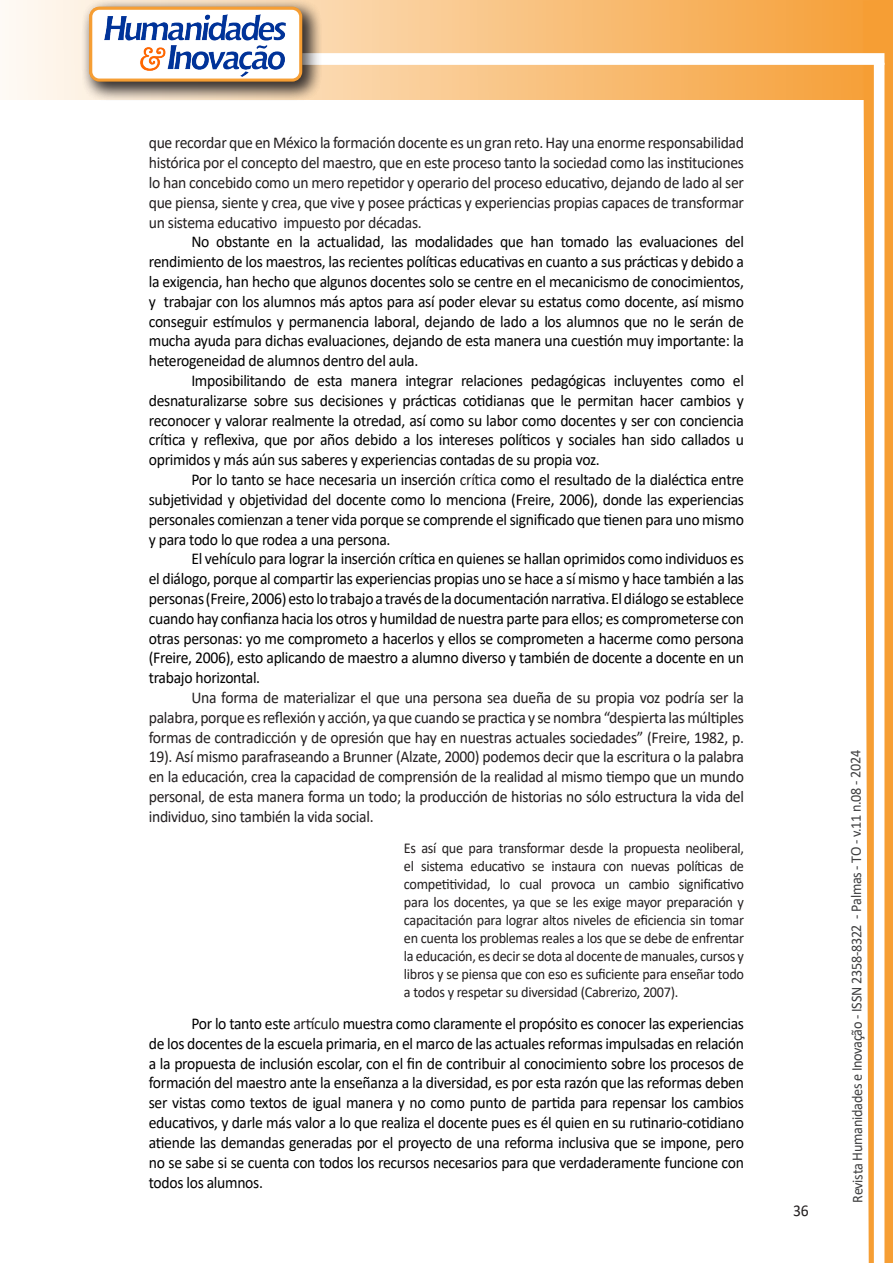
<style>
.page{position:relative;width:893px;height:1263px;background:#fff}
.page>*{position:absolute;margin:0;border:0;box-sizing:border-box;transform-origin:0 0}
.texto{font:16.5px/19.8px "Calibri";letter-spacing:-.02em;color:#000;text-align:justify;scale:.95 1}
.texto-2{font:16.5px/19.8px "Calibri";letter-spacing:-.02em;color:#231f20;text-align:justify;scale:.95 1}
.citacao{font:15px/18px "Calibri";letter-spacing:-.02em;color:#231f20;text-align:justify;scale:.95 1}
.t1{font:15px "Calibri";letter-spacing:-.025em;color:#3e3e3f;scale:.95 1}
.s1{color:#231f20}
</style>
<div class="page">
<svg style="left:5px;top:0;width:858px;height:100px;background:#f9c484"></svg>
<div style="left:302px;top:53px;width:582px;height:12px;background:#fff;border:2px solid #fff"></div>
<svg style="left:863px;top:0;width:30px;height:1263px"></svg>
<div style="left:81px;top:0;width:241px;height:102px;background:#231f20;opacity:.75"></div>
<div style="left:91px;top:8px;width:210px;height:72px;background:#fff;border-radius:9px"></div>
<img style="left:104px;top:14px;width:181px;height:62px">
<div style="left:89px;top:7px;width:213px;height:75px;border:3px solid #f69e34;border-radius:9px"></div>
<p class="texto-2" style="left:149px;top:133px;width:628px">que recordar que en México la formación docente es un gran reto. Hay una enorme responsabilidad histórica por el concepto del maestro, que en este proceso tanto la sociedad como las instituciones lo han concebido como un mero repetidor y operario del proceso educativo, dejando de lado al ser que piensa, siente y crea, que vive y posee prácticas y experiencias propias capaces de transformar un sistema educativo impuesto por décadas.</p>
<p class="texto" style="left:149px;top:232px;width:628px;text-indent:43px">No obstante en la actualidad, las modalidades que han tomado las evaluaciones del rendimiento de los maestros, las recientes políticas educativas en cuanto a sus prácticas y debido a la exigencia, han hecho que algunos docentes solo se centre en el mecanicismo de conocimientos, y trabajar con los alumnos más aptos para así poder elevar su estatus como docente, así mismo conseguir estímulos y permanencia laboral, dejando de lado a los alumnos que no le serán de mucha ayuda para dichas evaluaciones, dejando de esta manera una cuestión muy importante: la heterogeneidad de alumnos dentro del aula.</p>
<p class="texto" style="left:149px;top:370px;width:628px;text-indent:43px">Imposibilitando de esta manera integrar relaciones pedagógicas incluyentes como el desnaturalizarse sobre sus decisiones y prácticas cotidianas que le permitan hacer cambios y reconocer y valorar realmente la otredad, así como su labor como docentes y ser con conciencia crítica y reflexiva, que por años debido a los intereses políticos y sociales han sido callados u oprimidos y más aún sus saberes y experiencias contadas de su propia voz.</p>
<p class="texto" style="left:149px;top:469px;width:628px;text-indent:43px">Por lo tanto se hace necesaria un inserción <span class="s1">crítica</span> como el resultado de la dialéctica entre subjetividad y objetividad del docente como lo menciona (Freire, 2006), donde las experiencias personales comienzan a tener vida porque se comprende el significado que tienen para uno mismo y para todo lo que rodea a una persona.</p>
<p class="texto" style="left:149px;top:548px;width:628px;text-indent:43px">El vehículo para lograr la inserción crítica en quienes se hallan oprimidos como individuos es el diálogo, porque al compartir las experiencias propias uno se hace a sí mismo y hace también a las personas (Freire, 2006) esto lo trabajo a través de la documentación narrativa. El diálogo se establece cuando hay confianza hacia los otros y humildad de nuestra parte para ellos; es comprometerse con otras personas: yo me comprometo a hacerlos y ellos se comprometen a hacerme como persona (Freire, 2006), esto aplicando de maestro a alumno diverso y también de docente a docente en un trabajo horizontal.</p>
<p class="texto-2" style="left:149px;top:687px;width:628px;text-indent:43px">Una forma de materializar el que una persona sea dueña de su propia voz podría ser la palabra, porque es reflexión y acción, ya que cuando se practica y se nombra “despierta las múltiples formas de contradicción y de opresión que hay en nuestras actuales sociedades” (Freire, 1982, p.<br>19). Así mismo parafraseando a Brunner (Alzate, 2000) podemos decir que la escritura o la palabra en la educación, crea la capacidad de comprensión de la realidad al mismo tiempo que un mundo personal, de esta manera forma un todo; la producción de historias no sólo estructura la vida del individuo, sino también la vida social.</p>
<p class="citacao" style="left:404px;top:838px;width:360px">Es así que para transformar desde la propuesta neoliberal, el sistema educativo se instaura con nuevas políticas de competitividad, lo cual provoca un cambio significativo para los docentes, ya que se les exige mayor preparación y capacitación para lograr altos niveles de eficiencia sin tomar en cuenta los problemas reales a los que se debe de enfrentar la educación, es decir se dota al docente de manuales, cursos y libros y se piensa que con eso es suficiente para enseñar todo a todos y respetar su diversidad (Cabrerizo, 2007).</p>
<p class="texto" style="left:149px;top:1013px;width:628px;text-indent:43px">Por lo tanto este <span class="s1">artículo</span> muestra como claramente el propósito es conocer las experiencias de los docentes de la escuela primaria, en el marco de las actuales reformas impulsadas en relación a la propuesta de inclusión escolar, con el fin de contribuir al conocimiento sobre los procesos de formación del maestro ante la enseñanza a la diversidad, es por esta razón que las reformas deben ser vistas como textos de igual manera y no como punto de partida para repensar los cambios educativos, y darle más valor a lo que realiza el docente pues es él quien en su rutinario-cotidiano atiende las demandas generadas por el proyecto de una reforma inclusiva que se impone, pero no se sabe si se cuenta con todos los recursos necesarios para que verdaderamente funcione con todos los alumnos.</p>
<p class="texto-2" style="left:793px;top:1200px;width:18px">36</p>
<p class="t1" style="left:846px;top:1203px;width:478px;rotate:-90deg">Revista Humanidades e Inovação - ISSN 2358-8322 - Palmas - TO - v.11 n.08 - 2024</p>
</div>
